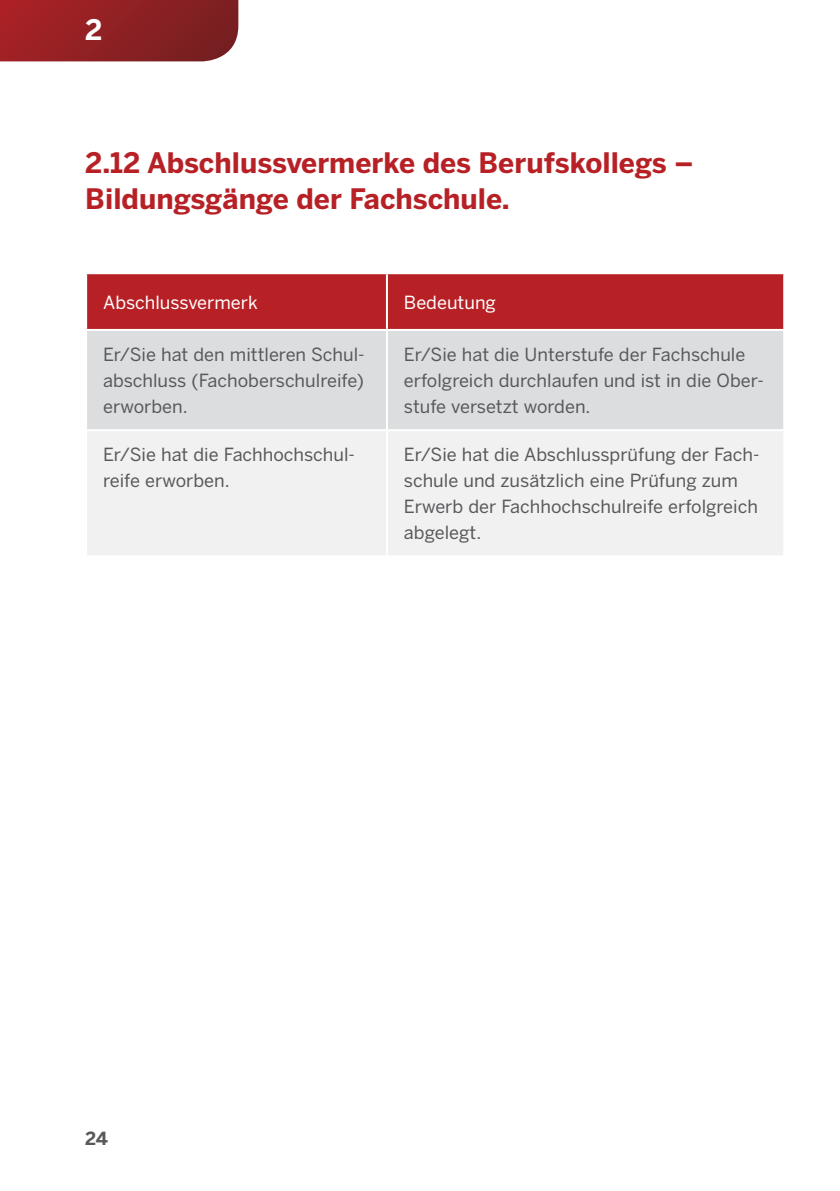
<style>
.page{position:relative;width:840px;height:1191px;background:#fff}
.page>*{position:absolute;margin:0;border:0;box-sizing:border-box;transform-origin:0 0}
.t1{font:700 28px/36px "Benton Sans";color:#b72126}
.t2{font:700 28px "Benton Sans";color:#fff}
.t3{font:18px/26px "Benton Sans";color:#58595b}
.t4{font:18px "Benton Sans";color:#fff}
.t5{font:700 18px "Benton Sans";color:#58595b}
</style>
<div class="page">
<svg style="left:0;top:0;width:238px;height:61px;background:#902326"></svg>
<hr style="left:839px;top:0;width:1px;height:1191px;background:#e6e7e8">
<div style="left:87px;top:274px;width:695px;height:55px;background:#b72126"></div>
<div style="left:87px;top:331px;width:695px;height:98px;background:#dcddde"></div>
<div style="left:87px;top:431px;width:695px;height:124px;background:#f1f1f2"></div>
<hr style="left:386px;top:274px;width:2px;height:55px;background:#fff">
<hr style="left:386px;top:331px;width:2px;height:98px;background:#fff">
<hr style="left:386px;top:431px;width:2px;height:124px;background:#fff">
<h1 class="t2" style="left:85px;top:13px;width:19px">2</h1>
<h2 class="t1" style="left:85px;top:145px;width:609px">2.12 Abschlussvermerke des Berufskollegs –<br>Bildungsgänge der Fachschule.</h2>
<p class="t4" style="left:103px;top:291px;width:156px">Abschlussvermerk</p>
<p class="t4" style="left:404px;top:291px;width:93px">Bedeutung</p>
<p class="t3" style="left:103px;top:341px;width:263px;text-align:justify">Er/Sie hat den mittleren Schul&shy;abschluss (Fachoberschulreife) erworben.</p>
<p class="t3" style="left:404px;top:341px;width:361px">Er/Sie hat die Unterstufe der Fachschule erfolgreich durchlaufen und ist in die Ober&shy;stufe versetzt worden.</p>
<p class="t3" style="left:103px;top:441px;width:253px">Er/Sie hat die Fachhochschul&shy;reife erworben.</p>
<p class="t3" style="left:404px;top:441px;width:357px">Er/Sie hat die Abschlussprüfung der Fach&shy;schule und zusätzlich eine Prüfung zum Erwerb der Fachhochschulreife erfolgreich abgelegt.</p>
<p class="t5" style="left:85px;top:1128px;width:24px">24</p>
</div>
